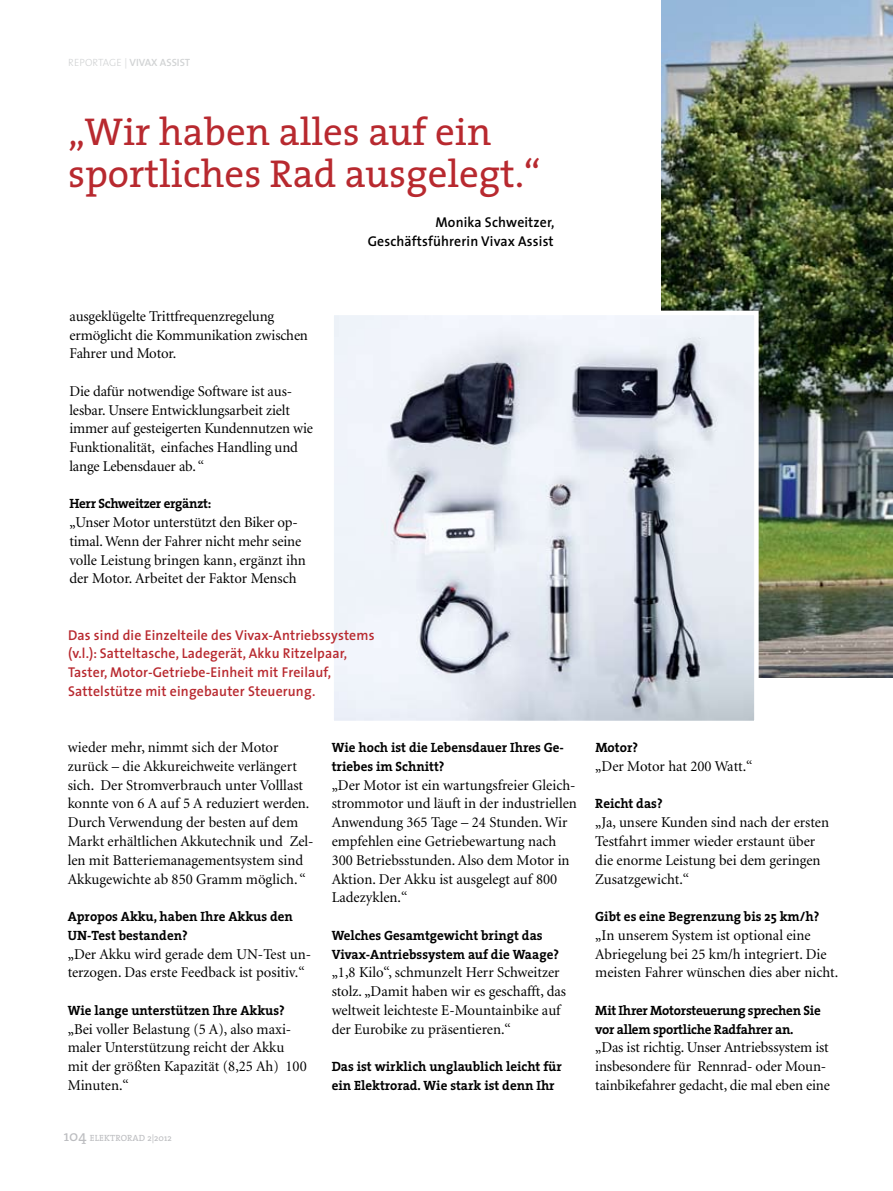
<style>
.page{position:relative;width:893px;height:1191px;background:#fff}
.page>*{position:absolute;margin:0;border:0;box-sizing:border-box;transform-origin:0 0}
.t1{font:39px/42px "The Serif";color:#b8292f}
.t2{font:15px/18.8px "Minion LT";letter-spacing:-.005em;color:#000}
.t3{font:600 14.25px/18.8px "The Sans";letter-spacing:.01em;color:#b8292f}
.t4{font:600 14.25px/18.8px "The Sans";letter-spacing:.01em;color:#000;text-align:right}
.t5{font:700 13.5px/18.8px "The Serif";color:#000}
.t6{font:700 13.5px/18.8px "The Serif";letter-spacing:-.02em;color:#000}
.t7{font:10.5px "The Sans Semi Bold Caps";letter-spacing:-.005em;color:#d1d3d4}
.t8{font:9px "The Serif";letter-spacing:.015em;color:#bcbdc0}
.s1{font-family:"The Sans";font-weight:300}
.s2{font-size:15px}
</style>
<div class="page">
<img style="left:661px;top:0;width:232px;height:677px">
<img style="left:334px;top:316px;width:420px;height:404px">
<div style="left:329px;top:311px;width:430px;height:414px;border:4px solid #fff"></div>
<p class="t7" style="left:68px;top:54px;width:123px"><span class="s1">R EPORTAGE |</span> VIVAX ASSIST</p>
<h1 class="t1" style="left:68px;top:109px;width:474px">„Wir haben alles auf ein sportliches Rad ausgelegt.“</h1>
<p class="t4" style="left:368px;top:212px;width:188px">Monika Schweitzer,<br>Geschäftsführerin Vivax Assist</p>
<p class="t2" style="left:69px;top:307px;width:240px">ausgeklügelte Trittfrequenzregelung ermöglicht die Kommunikation zwischen<br>Fahrer und Motor.</p>
<p class="t2" style="left:69px;top:382px;width:245px">Die dafür notwendige Software ist aus&shy;lesbar. Unsere Entwicklungsarbeit zielt immer auf gesteigerten Kundennutzen wie Funktionalität, einfaches Handling und lange Lebensdauer ab. “</p>
<p class="t6" style="left:69px;top:494px;width:143px">Herr Schweitzer ergänzt:</p>
<p class="t2" style="left:69px;top:513px;width:238px">„Unser Motor unterstützt den Biker op&shy;timal. Wenn der Fahrer nicht mehr seine volle Leistung bringen kann, ergänzt ihn der Motor. Arbeitet der Faktor Mensch</p>
<p class="t3" style="left:68px;top:625px;width:308px">Das sind die Einzelteile des Vivax-Antriebssystems (v.l.): Satteltasche, Ladegerät, Akku Ritzelpaar, Taster, Motor-Getriebe-Einheit mit Freilauf, Sattelstütze mit eingebauter Steuerung.</p>
<p class="t2" style="left:68px;top:738px;width:247px">wieder mehr, nimmt sich der Motor zurück – die Akkureichweite verlängert sich. Der Stromverbrauch unter Volllast konnte von 6 A auf 5 A reduziert werden.<br>Durch Verwendung der besten auf dem Markt erhältlichen Akkutechnik und Zel&shy;len mit Batteriemanagementsystem sind Akkugewichte ab 850 Gramm möglich. “</p>
<p class="t5" style="left:68px;top:906px;width:227px">Apropos Akku, haben Ihre Akkus den<br>UN-Test bestanden?</p>
<p class="t2" style="left:68px;top:945px;width:245px">„Der Akku wird gerade dem UN-Test un&shy;terzogen. Das erste Feedback ist positiv.“</p>
<p class="t5" style="left:68px;top:1000px;width:219px">Wie lange unterstützen Ihre Akkus?</p>
<p class="t2" style="left:68px;top:1020px;width:240px">„Bei voller Belastung (5 A), also maxi&shy;maler Unterstützung reicht der Akku mit der größten Kapazität (8,25 Ah) 100<br>Minuten.“</p>
<p class="t8" style="left:64px;top:1130px;width:109px"><span class="s2">104</span> Elektrorad 2|2012</p>
<p class="t5" style="left:332px;top:738px;width:234px">Wie hoch ist die Lebensdauer Ihres Ge&shy;triebes im Schnitt?</p>
<p class="t2" style="left:332px;top:776px;width:247px">„Der Motor ist ein wartungsfreier Gleich&shy;strommotor und läuft in der industriellen Anwendung 365 Tage – 24 Stunden. Wir empfehlen eine Getriebewartung nach 300 Betriebsstunden. Also dem Motor in Aktion. Der Akku ist ausgelegt auf 800<br>Ladezyklen.“</p>
<p class="t5" style="left:332px;top:925px;width:229px">Welches Gesamtgewicht bringt das<br>Vivax-Antriebssystem auf die Waage?</p>
<p class="t2" style="left:332px;top:963px;width:236px">„1,8 Kilo“, schmunzelt Herr Schweitzer stolz. „Damit haben wir es geschafft, das weltweit leichteste E-Mountainbike auf der Eurobike zu präsentieren.“</p>
<p class="t5" style="left:332px;top:1056px;width:232px">Das ist wirklich unglaublich leicht für ein Elektrorad. Wie stark ist denn Ihr</p>
<p class="t5" style="left:595px;top:738px;width:44px">Motor?</p>
<p class="t2" style="left:595px;top:757px;width:159px">„Der Motor hat 200 Watt.“</p>
<p class="t5" style="left:595px;top:794px;width:69px">Reicht das?</p>
<p class="t2" style="left:595px;top:813px;width:235px">„Ja, unsere Kunden sind nach der ersten<br>Testfahrt immer wieder erstaunt über die enorme Leistung bei dem geringen<br>Zusatzgewicht.“</p>
<p class="t5" style="left:595px;top:906px;width:226px">Gibt es eine Begrenzung bis 25 km/h?</p>
<p class="t2" style="left:595px;top:926px;width:244px">„In unserem System ist optional eine<br>Abriegelung bei 25 km/h integriert. Die meisten Fahrer wünschen dies aber nicht.</p>
<p class="t6" style="left:595px;top:1000px;width:227px">Mit Ihrer Motorsteuerung sprechen Sie vor allem sportliche Radfahrer an.</p>
<p class="t2" style="left:595px;top:1038px;width:236px">„Das ist richtig. Unser Antriebssystem ist insbesondere für Rennrad- oder Moun&shy;tainbikefahrer gedacht, die mal eben eine</p>
</div>
